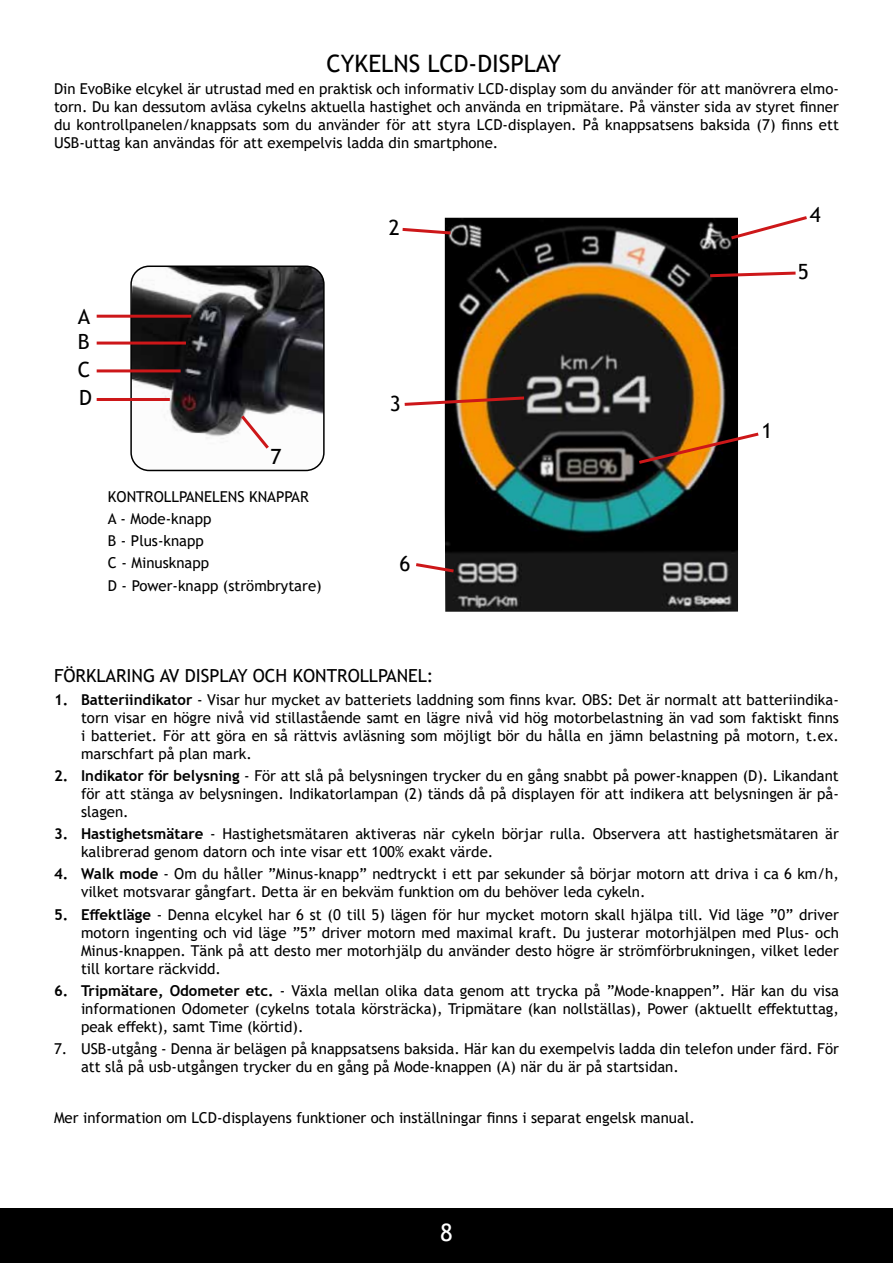
<style>
.page{position:relative;width:893px;height:1263px;background:#fff}
.page>*{position:absolute;margin:0;border:0;box-sizing:border-box;transform-origin:0 0}
.t1{font:24px "Trebuchet MS";color:#000}
.t2{font:24px "Trebuchet MS";color:#fff}
.t3{font:21px/28.2px "Trebuchet MS";color:#000;text-align:justify}
.t4{font:18px "Trebuchet MS";color:#000}
.t5{font:15px/18px "Trebuchet MS";color:#000;text-align:justify}
.s1{font-weight:700}
</style>
<div class="page">
<div style="left:0;top:1209px;width:893px;height:54px;background:#000"></div>
<img style="left:445px;top:218px;width:293px;height:394px">
<img style="left:133px;top:268px;width:189px;height:202px">
<div style="left:130px;top:265px;width:195px;height:206px;border:2px solid #000;border-radius:18px"></div>
<svg style="left:707px;top:270px;width:89px;height:9px"></svg>
<hr style="left:97px;top:315px;width:94px;height:3px;background:#cd1719">
<svg style="left:402px;top:226px;width:52px;height:10px"></svg>
<svg style="left:404px;top:395px;width:123px;height:12px"></svg>
<svg style="left:636px;top:430px;width:123px;height:36px"></svg>
<svg style="left:728px;top:216px;width:79px;height:26px"></svg>
<svg style="left:416px;top:561px;width:41px;height:13px"></svg>
<hr style="left:97px;top:342px;width:89px;height:3px;background:#cd1719">
<hr style="left:97px;top:369px;width:84px;height:3px;background:#cd1719">
<hr style="left:97px;top:398px;width:73px;height:3px;background:#cd1719">
<svg style="left:238px;top:412px;width:34px;height:40px"></svg>
<h1 class="t1" style="left:326px;top:48px;width:236px">CYKELNS LCD-DISPLAY</h1>
<p class="t5" style="left:54px;top:80px;width:786px">Din EvoBike elcykel är utrustad med en praktisk och informativ LCD-display som du använder för att manövrera elmo&shy;torn. Du kan dessutom avläsa cykelns aktuella hastighet och använda en tripmätare. På vänster sida av styret finner du kontrollpanelen/knappsats som du använder för att styra LCD-displayen. På knappsatsens baksida (7) finns ett USB-uttag kan användas för att exempelvis ladda din smartphone.</p>
<h2 class="t3" style="left:78px;top:302px;width:14px">A</h2>
<h2 class="t3" style="left:78px;top:327px;width:15px">B C D</h2>
<h2 class="t3" style="left:270px;top:442px;width:13px">7</h2>
<p class="t5" style="left:108px;top:485px;width:215px;line-height:22.2px;text-align:left">KONTROLLPANELENS KNAPPAR<br>A - Mode-knapp<br>B - Plus-knapp<br>C - Minusknapp<br>D - Power-knapp (strömbrytare)</p>
<h2 class="t3" style="left:389px;top:213px;width:13px">2</h2>
<h2 class="t3" style="left:390px;top:390px;width:13px">3</h2>
<h2 class="t3" style="left:400px;top:549px;width:13px">6</h2>
<h2 class="t3" style="left:810px;top:200px;width:13px">4</h2>
<h2 class="t3" style="left:798px;top:257px;width:13px">5</h2>
<h2 class="t3" style="left:762px;top:416px;width:13px">1</h2>
<p class="t4" style="left:54px;top:665px;width:381px">FÖRKLARING AV DISPLAY OCH KONTROLLPANEL:</p>
<p class="t5" style="left:81px;top:690px;width:759px;text-indent:-27px"><span class="s1">1. Batteriindikator</span> - Visar hur mycket av batteriets laddning som finns kvar. OBS: Det är normalt att batteriindika&shy;torn visar en högre nivå vid stillastående samt en lägre nivå vid hög motorbelastning än vad som faktiskt finns i batteriet. För att göra en så rättvis avläsning som möjligt bör du hålla en jämn belastning på motorn, t.ex. marschfart på plan mark.</p>
<p class="t5" style="left:81px;top:766px;width:759px;text-indent:-27px"><span class="s1">2. Indikator för belysning</span> - För att slå på belysningen trycker du en gång snabbt på power-knappen (D). Likandant för att stänga av belysningen. Indikatorlampan (2) tänds då på displayen för att indikera att belysningen är på&shy;slagen.</p>
<p class="t5" style="left:81px;top:825px;width:759px;text-indent:-27px"><span class="s1">3. Hastighetsmätare</span> - Hastighetsmätaren aktiveras när cykeln börjar rulla. Observera att hastighetsmätaren är kalibrerad genom datorn och inte visar ett 100% exakt värde.</p>
<p class="t5" style="left:81px;top:865px;width:759px;text-indent:-27px"><span class="s1">4. Walk mode</span> - Om du håller ”Minus-knapp” nedtryckt i ett par sekunder så börjar motorn att driva i ca 6 km/h, vilket motsvarar gångfart. Detta är en bekväm funktion om du behöver leda cykeln.</p>
<p class="t5" style="left:81px;top:905px;width:759px;text-indent:-27px"><span class="s1">5. Effektläge</span> - Denna elcykel har 6 st (0 till 5) lägen för hur mycket motorn skall hjälpa till. Vid läge ”0” driver motorn ingenting och vid läge ”5” driver motorn med maximal kraft. Du justerar motorhjälpen med Plus- och Minus-knappen. Tänk på att desto mer motorhjälp du använder desto högre är strömförbrukningen, vilket leder till kortare räckvidd.</p>
<p class="t5" style="left:81px;top:981px;width:759px;text-indent:-27px"><span class="s1">6. Tripmätare, Odometer etc.</span> - Växla mellan olika data genom att trycka på ”Mode-knappen”. Här kan du visa informationen Odometer (cykelns totala körsträcka), Tripmätare (kan nollställas), Power (aktuellt effektuttag, peak effekt), samt Time (körtid).</p>
<p class="t5" style="left:81px;top:1040px;width:759px;text-indent:-27px">7. USB-utgång - Denna är belägen på knappsatsens baksida. Här kan du exempelvis ladda din telefon under färd. För att slå på usb-utgången trycker du en gång på Mode-knappen (A) när du är på startsidan.</p>
<p class="t5" style="left:54px;top:1108px;width:642px">Mer information om LCD-displayens funktioner och inställningar finns i separat engelsk manual.</p>
<h1 class="t2" style="left:440px;top:1217px;width:14px">8</h1>
</div>
